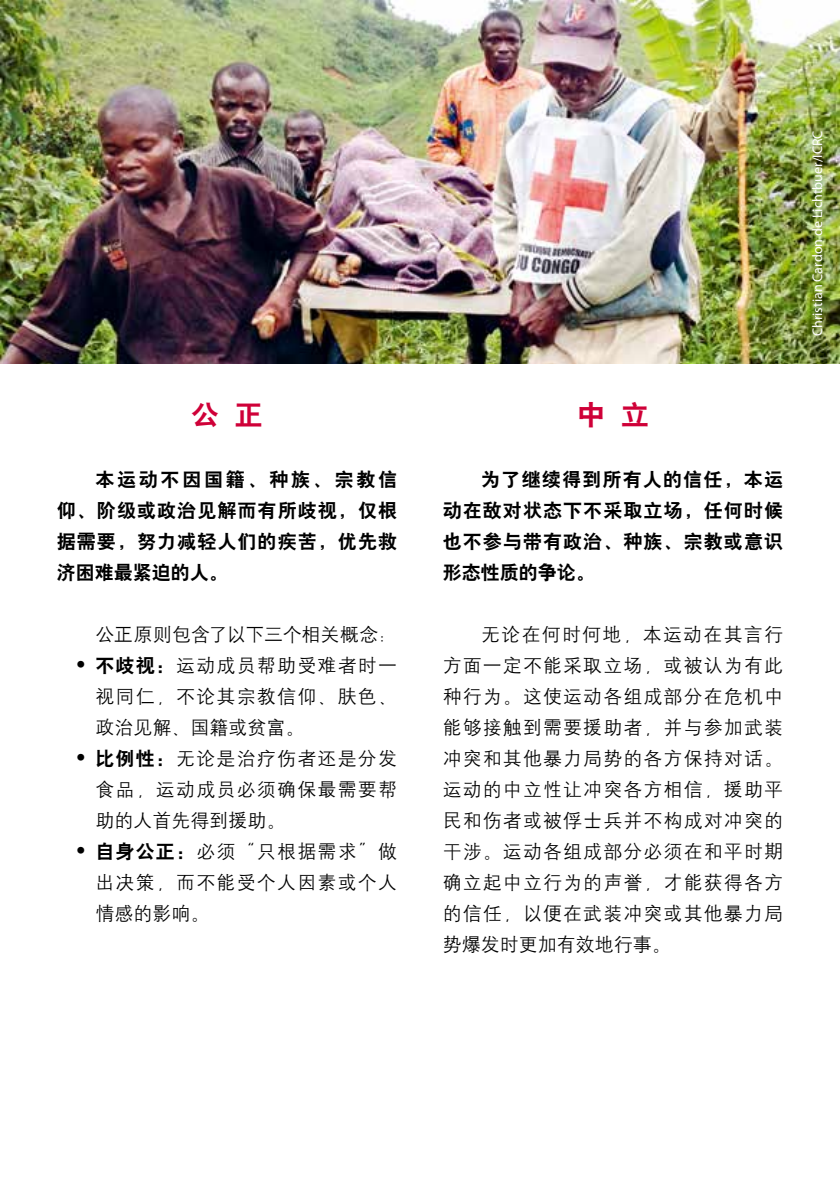
<style>
.page{position:relative;width:840px;height:1191px;background:#fff}
.page>*{position:absolute;margin:0;border:0;box-sizing:border-box;transform-origin:0 0}
.t1{font:28px "H Yb 2 gj";color:#cf0038}
.t2{font:19px/31px "H Yg 2 gj";letter-spacing:.055em;color:#000;text-align:justify}
.t3{font:19px/31px "H Yb 2 gj";letter-spacing:.055em;color:#000;text-align:justify}
.t4{font:19px "H Yg 2 gj";letter-spacing:-.01em;color:#000}
.t5{font:14px "Myriad Pro";color:#fff}
.s1{font-family:"Helvetica Neue LT Pro";font-weight:300}
.s2{font-family:"H Yb 2 gj"}
</style>
<div class="page">
<img style="left:0;top:0;width:839px;height:363px">
<h1 class="t1" style="left:191px;top:401px;width:73px">公 正</h1>
<p class="t3" style="left:57px;top:464px;width:342px;text-indent:39px">本运动不因国籍、种族、宗教信仰、阶级或政治见解而有所歧视，仅根据需要，努力减轻人们的疾苦，优先救济困难最紧迫的人。</p>
<p class="t4" style="left:95px;top:625px;width:302px">公正原则包含了以下三个相关概念：</p>
<p class="t2" style="left:95px;top:650px;width:303px;text-indent:-19px"><span class="s1">•</span> <span class="s2">不歧视：</span>运动成员帮助受难者时一视同仁，不论其宗教信仰、肤色、政治见解、国籍或贫富。</p>
<p class="t2" style="left:95px;top:743px;width:303px;text-indent:-19px"><span class="s1">•</span> <span class="s2">比例性：</span>无论是治疗伤者还是分发食品，运动成员必须确保最需要帮助的人首先得到援助。</p>
<p class="t2" style="left:95px;top:836px;width:303px;text-indent:-19px"><span class="s1">•</span> <span class="s2">自身公正：</span>必须“只根据需求”做出决策，而不能受个人因素或个人情感的影响。</p>
<h1 class="t1" style="left:576px;top:401px;width:73px">中 立</h1>
<p class="t3" style="left:442px;top:464px;width:342px;text-indent:39px">为了继续得到所有人的信任，本运动在敌对状态下不采取立场，任何时候也不参与带有政治、种族、宗教或意识形态性质的争论。</p>
<p class="t2" style="left:442px;top:619px;width:342px;text-indent:39px">无论在何时何地，本运动在其言行方面一定不能采取立场，或被认为有此种行为。这使运动各组成部分在危机中能够接触到需要援助者，并与参加武装冲突和其他暴力局势的各方保持对话。运动的中立性让冲突各方相信，援助平民和伤者或被俘士兵并不构成对冲突的干涉。运动各组成部分必须在和平时期确立起中立行为的声誉，才能获得各方的信任，以便在武装冲突或其他暴力局势爆发时更加有效地行事。</p>
<p class="t5" style="left:809px;top:336px;width:207px;rotate:-90deg">Christian Cardon de Lichtbuer/ICRC</p>
</div>
